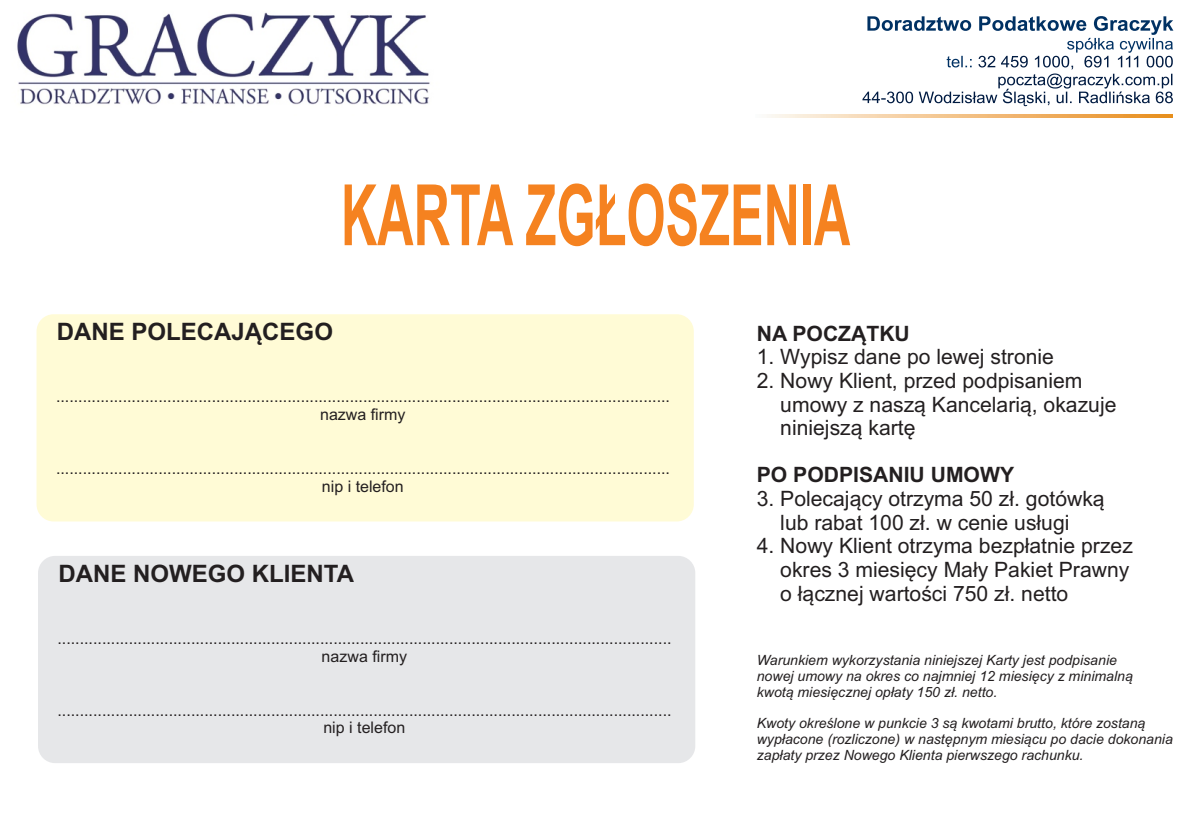
<style>
.page{position:relative;width:1191px;height:840px;background:#fff}
.page>*{position:absolute;margin:0;border:0;box-sizing:border-box;transform-origin:0 0}
.t1{font:700 84.6px "Arial";color:#f58220;scale:.6 1}
.t2{font:700 24px "Arial";color:#231f20}
.t3{font:21.2px/23.6px "Arial";color:#231f20}
.t4{font:700 21.2px "Arial";color:#231f20}
.t5{font:16px/17.8px "Arial";color:#231f20;text-align:center}
.t6{font:italic 14px/15.8px "Arial";color:#231f20}
</style>
<div class="page">
<div style="left:38px;top:555px;width:657px;height:207px;background:#e6e7e9;border-radius:17px"></div>
<div style="left:37px;top:314px;width:657px;height:207px;background:#fffbd6;border-radius:17px"></div>
<img style="left:17px;top:12px;width:413px;height:93px">
<svg style="left:862px;top:16px;width:311px;height:90px"></svg>
<svg style="left:767px;top:114px;width:405px;height:4px"></svg>
<h1 class="t1" style="left:341px;top:183px;width:850px">KARTA ZGŁOSZENIA</h1>
<h2 class="t2" style="left:57px;top:322px;width:278px">DANE POLECAJĄCEGO</h2>
<p class="t5" style="left:56px;top:389px;width:615px">.......................................................................................................................................... nazwa firmy</p>
<p class="t5" style="left:56px;top:460px;width:615px">.......................................................................................................................................... nip i telefon</p>
<h2 class="t2" style="left:58px;top:564px;width:297px">DANE NOWEGO KLIENTA</h2>
<p class="t5" style="left:57px;top:630px;width:615px">.......................................................................................................................................... nazwa firmy</p>
<p class="t5" style="left:57px;top:702px;width:615px">.......................................................................................................................................... nip i telefon</p>
<h3 class="t4" style="left:757px;top:325px;width:155px">NA POCZĄTKU</h3>
<h3 class="t3" style="left:757px;top:347px;width:299px">1. Wypisz dane po lewej stronie</h3>
<h3 class="t3" style="left:780px;top:370px;width:338px;text-indent:-24px">2. Nowy Klient, przed podpisaniem umowy z naszą Kancelarią, okazuje niniejszą kartę</h3>
<h3 class="t4" style="left:757px;top:467px;width:259px">PO PODPISANIU UMOWY</h3>
<h3 class="t3" style="left:757px;top:488px;width:349px;text-align:center">3. Polecający otrzyma 50 zł. gotówką lub rabat 100 zł. w cenie usługi</h3>
<h3 class="t3" style="left:780px;top:536px;width:354px;text-indent:-24px">4. Nowy Klient otrzyma bezpłatnie przez okres 3 miesięcy Mały Pakiet Prawny o łącznej wartości 750 zł. netto</h3>
<p class="t6" style="left:757px;top:653px;width:377px">Warunkiem wykorzystania niniejszej Karty jest podpisanie nowej umowy na okres co najmniej 12 miesięcy z minimalną kwotą miesięcznej opłaty 150 zł. netto.</p>
<p class="t6" style="left:757px;top:716px;width:417px">Kwoty określone w punkcie 3 są kwotami brutto, które zostaną wypłacone (rozliczone) w następnym miesiącu po dacie dokonania zapłaty przez Nowego Klienta pierwszego rachunku.</p>
</div>
